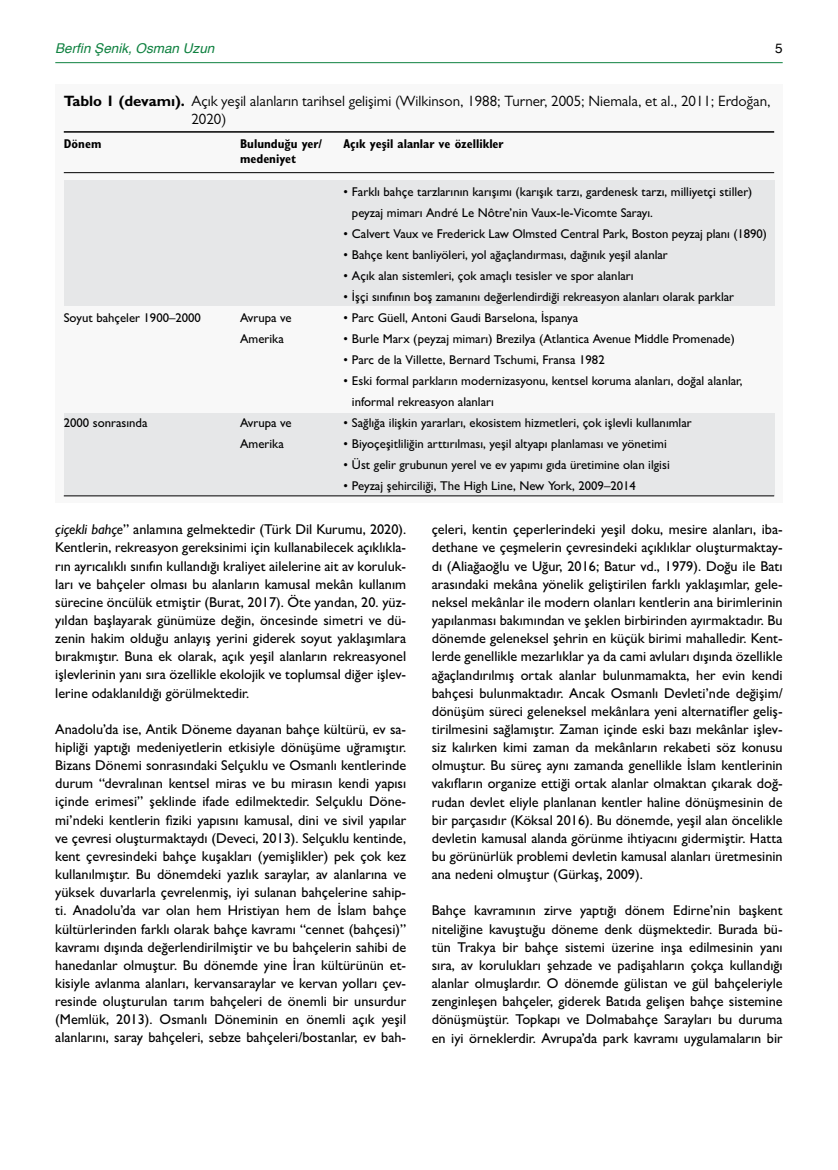
<style>
.page{position:relative;width:838px;height:1170px;background:#fff}
.page>*{position:absolute;margin:0;border:0;box-sizing:border-box;transform-origin:0 0}
.t1{font:15px/18px "Gill Sans MT Pro";color:#000}
.t2{font:500 14.25px/18.1px "Gill Sans MT Pro";color:#000;text-align:justify}
.t3{font:italic 13.5px "Helvetica";color:#0f8140}
.t4{font:13.5px "Helvetica";color:#000}
.t5{font:500 12.75px/21px "Gill Sans MT Pro";color:#000}
.t6{font:700 condensed 12.75px/15.3px "Gill Sans MT Pro";color:#000}
.s1{font-weight:700}
.s2{font-style:italic}
</style>
<div class="page">
<hr style="left:55px;top:62px;width:727px;height:1px;background:#0f8140">
<div style="left:55px;top:85px;width:727px;height:418px;background:#f8f8f8"></div>
<div style="left:64px;top:181px;width:710px;height:125px;background:#e6e7e8"></div>
<div style="left:64px;top:412px;width:710px;height:83px;background:#e6e7e8"></div>
<hr style="left:64px;top:131px;width:710px;height:2px;background:#000">
<hr style="left:64px;top:172px;width:710px;height:1px;background:#000">
<hr style="left:64px;top:495px;width:710px;height:1px;background:#000">
<p class="t3" style="left:55px;top:37px;width:161px">Berfin Şenik, Osman Uzun</p>
<p class="t4" style="left:775px;top:37px;width:9px">5</p>
<p class="t1" style="left:191px;top:92px;width:581px;text-indent:-127px"><span class="s1">Tablo 1 (devamı).</span> Açık yeşil alanların tarihsel gelişimi (Wilkinson, 1988; Turner, 2005; Niemala, et al., 2011; Erdoğan,<br>2020)</p>
<p class="t6" style="left:64px;top:136px;width:39px">Dönem</p>
<p class="t6" style="left:240px;top:136px;width:84px">Bulunduğu yer/ medeniyet</p>
<p class="t6" style="left:343px;top:136px;width:162px">Açık yeşil alanlar ve özellikler</p>
<p class="t5" style="left:64px;top:307px;width:139px">Soyut bahçeler 1900–2000</p>
<p class="t5" style="left:64px;top:412px;width:85px">2000 sonrasında</p>
<p class="t5" style="left:240px;top:307px;width:53px">Avrupa ve<br>Amerika</p>
<p class="t5" style="left:240px;top:412px;width:53px">Avrupa ve<br>Amerika</p>
<p class="t5" style="left:352px;top:181px;width:402px;text-indent:-9px">• Farklı bahçe tarzlarının karışımı (karışık tarzı, gardenesk tarzı, milliyetçi stiller) peyzaj mimarı André Le Nôtre’nin Vaux-le-Vicomte Sarayı.</p>
<p class="t5" style="left:343px;top:223px;width:425px">• Calvert Vaux ve Frederick Law Olmsted Central Park, Boston peyzaj planı (1890)</p>
<p class="t5" style="left:343px;top:244px;width:326px">• Bahçe kent banliyöleri, yol ağaçlandırması, dağınık yeşil alanlar</p>
<p class="t5" style="left:343px;top:265px;width:292px">• Açık alan sistemleri, çok amaçlı tesisler ve spor alanları</p>
<p class="t5" style="left:343px;top:286px;width:392px">• İşçi sınıfının boş zamanını değerlendirdiği rekreasyon alanları olarak parklar</p>
<p class="t5" style="left:343px;top:307px;width:236px">• Parc Güell, Antoni Gaudi Barselona, İspanya</p>
<p class="t5" style="left:343px;top:328px;width:393px">• Burle Marx (peyzaj mimarı) Brezilya (Atlantica Avenue Middle Promenade)</p>
<p class="t5" style="left:343px;top:349px;width:263px">• Parc de la Villette, Bernard Tschumi, Fransa 1982</p>
<p class="t5" style="left:352px;top:370px;width:392px;text-indent:-9px">• Eski formal parkların modernizasyonu, kentsel koruma alanları, doğal alanlar, informal rekreasyon alanları</p>
<p class="t5" style="left:343px;top:412px;width:350px">• Sağlığa ilişkin yararları, ekosistem hizmetleri, çok işlevli kullanımlar</p>
<p class="t5" style="left:343px;top:433px;width:325px">• Biyoçeşitliliğin arttırılması, yeşil altyapı planlaması ve yönetimi</p>
<p class="t5" style="left:343px;top:454px;width:328px">• Üst gelir grubunun yerel ve ev yapımı gıda üretimine olan ilgisi</p>
<p class="t5" style="left:343px;top:475px;width:294px">• Peyzaj şehirciliği, The High Line, New York, 2009–2014</p>
<p class="t2" style="left:55px;top:520px;width:352px"><span class="s2">çiçekli bahçe</span>” anlamına gelmektedir (Türk Dil Kurumu, 2020).<br>Kentlerin, rekreasyon gereksinimi için kullanabilecek açıklıkla&shy;rın ayrıcalıklı sınıfın kullandığı kraliyet ailelerine ait av koruluk&shy;ları ve bahçeler olması bu alanların kamusal mekân kullanım sürecine öncülük etmiştir (Burat, 2017). Öte yandan, 20. yüz&shy;yıldan başlayarak günümüze değin, öncesinde simetri ve dü&shy;zenin hakim olduğu anlayış yerini giderek soyut yaklaşımlara bırakmıştır. Buna ek olarak, açık yeşil alanların rekreasyonel işlevlerinin yanı sıra özellikle ekolojik ve toplumsal diğer işlev&shy;lerine odaklanıldığı görülmektedir.</p>
<p class="t2" style="left:55px;top:719px;width:352px">Anadolu’da ise, Antik Döneme dayanan bahçe kültürü, ev sa&shy;hipliği yaptığı medeniyetlerin etkisiyle dönüşüme uğramıştır.<br>Bizans Dönemi sonrasındaki Selçuklu ve Osmanlı kentlerinde durum “devralınan kentsel miras ve bu mirasın kendi yapısı içinde erimesi” şeklinde ifade edilmektedir. Selçuklu Döne&shy;mi’ndeki kentlerin fiziki yapısını kamusal, dini ve sivil yapılar ve çevresi oluşturmaktaydı (Deveci, 2013). Selçuklu kentinde, kent çevresindeki bahçe kuşakları (yemişlikler) pek çok kez kullanılmıştır. Bu dönemdeki yazlık saraylar, av alanlarına ve yüksek duvarlarla çevrelenmiş, iyi sulanan bahçelerine sahip&shy;ti. Anadolu’da var olan hem Hristiyan hem de İslam bahçe kültürlerinden farklı olarak bahçe kavramı “cennet (bahçesi)” kavramı dışında değerlendirilmiştir ve bu bahçelerin sahibi de hanedanlar olmuştur. Bu dönemde yine İran kültürünün et&shy;kisiyle avlanma alanları, kervansaraylar ve kervan yolları çev&shy;resinde oluşturulan tarım bahçeleri de önemli bir unsurdur (Memlük, 2013). Osmanlı Döneminin en önemli açık yeşil alanlarını, saray bahçeleri, sebze bahçeleri/bostanlar, ev bah-</p>
<p class="t2" style="left:432px;top:520px;width:352px">çeleri, kentin çeperlerindeki yeşil doku, mesire alanları, iba&shy;dethane ve çeşmelerin çevresindeki açıklıklar oluşturmaktay&shy;dı (Aliağaoğlu ve Uğur, 2016; Batur vd., 1979). Doğu ile Batı arasındaki mekâna yönelik geliştirilen farklı yaklaşımlar, gele&shy;neksel mekânlar ile modern olanları kentlerin ana birimlerinin yapılanması bakımından ve şeklen birbirinden ayırmaktadır. Bu dönemde geleneksel şehrin en küçük birimi mahalledir. Kent&shy;lerde genellikle mezarlıklar ya da cami avluları dışında özellikle ağaçlandırılmış ortak alanlar bulunmamakta, her evin kendi bahçesi bulunmaktadır. Ancak Osmanlı Devleti’nde değişim/ dönüşüm süreci geleneksel mekânlara yeni alternatifler geliş&shy;tirilmesini sağlamıştır. Zaman içinde eski bazı mekânlar işlev&shy;siz kalırken kimi zaman da mekânların rekabeti söz konusu olmuştur. Bu süreç aynı zamanda genellikle İslam kentlerinin vakıfların organize ettiği ortak alanlar olmaktan çıkarak doğ&shy;rudan devlet eliyle planlanan kentler haline dönüşmesinin de bir parçasıdır (Köksal 2016). Bu dönemde, yeşil alan öncelikle devletin kamusal alanda görünme ihtiyacını gidermiştir. Hatta bu görünürlük problemi devletin kamusal alanları üretmesinin ana nedeni olmuştur (Gürkaş, 2009).</p>
<p class="t2" style="left:432px;top:901px;width:352px">Bahçe kavramının zirve yaptığı dönem Edirne’nin başkent niteliğine kavuştuğu döneme denk düşmektedir. Burada bü&shy;tün Trakya bir bahçe sistemi üzerine inşa edilmesinin yanı sıra, av korulukları şehzade ve padişahların çokça kullandığı alanlar olmuşlardır. O dönemde gülistan ve gül bahçeleriyle zenginleşen bahçeler, giderek Batıda gelişen bahçe sistemine dönüşmüştür. Topkapı ve Dolmabahçe Sarayları bu duruma en iyi örneklerdir. Avrupa’da park kavramı uygulamaların bir</p>
</div>
